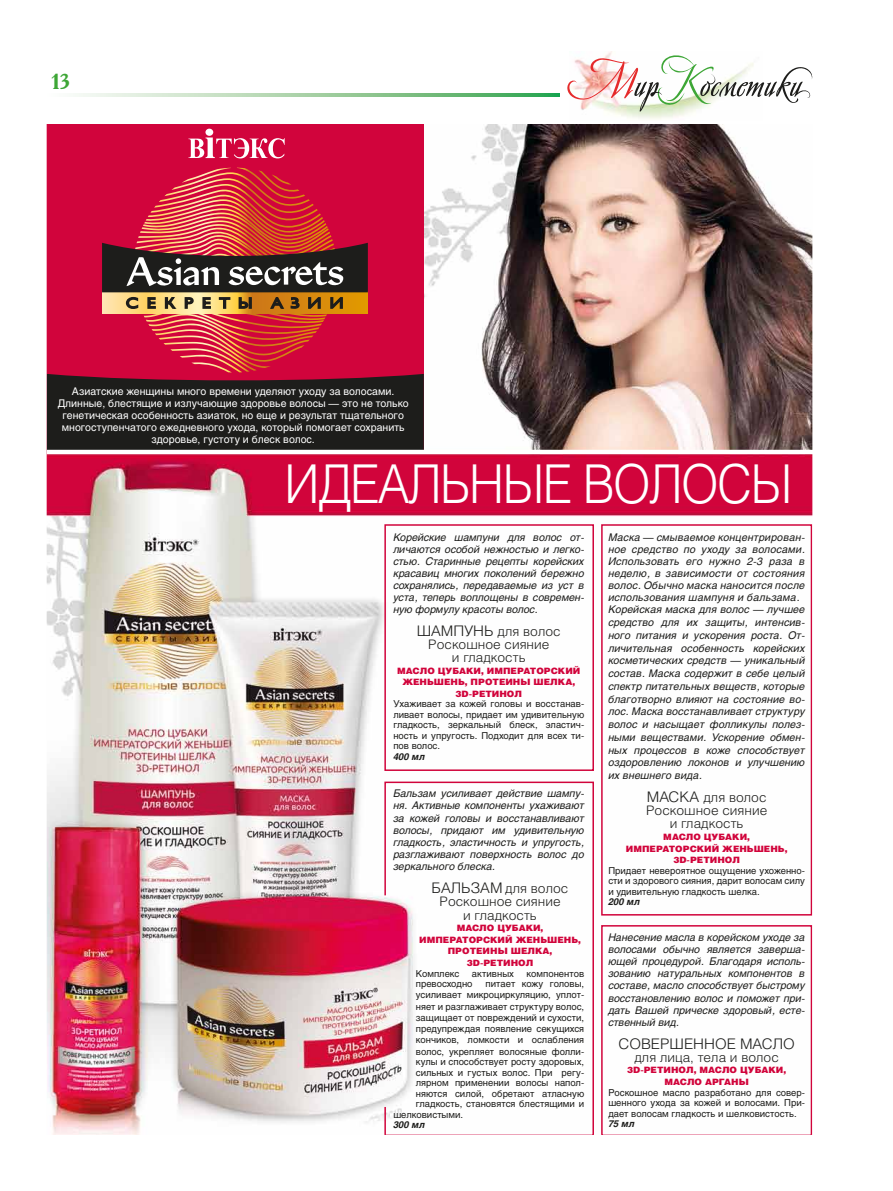
<style>
.page{position:relative;width:893px;height:1191px;background:#fff}
.page>*{position:absolute;margin:0;border:0;box-sizing:border-box;transform-origin:0 0}
.t1{font:300 53.55px "Helios";letter-spacing:-.03em;color:#fff;scale:.9 1}
.t2{font:700 21.75px "Academy C";color:#3da636}
.t3{font:300 14.55px "Helios";color:#1d1d1b}
.t4{font:300 13.05px/13px "Helios";color:#1d1d1b;text-align:center}
.t5{font:italic 10.5px/12.6px "Helios";letter-spacing:.01em;color:#1d1d1b;text-align:justify}
.t6{font:10.5px/12px "Helios";color:#fff;text-align:center}
.t7{font:9.45px/10.5px "Helios";color:#1d1d1b;text-align:justify}
.t8{font:italic 700 9.45px "Helios";color:#1d1d1b}
.t9{font:900 8.7px/11.7px "Helios";color:#d1043b}
.s1{font-size:14.55px}
</style>
<div class="page">
<svg style="left:77px;top:94px;width:483px;height:2px"></svg>
<svg style="left:567px;top:55px;width:246px;height:53px"></svg>
<img style="left:46px;top:108px;width:767px;height:1027px">
<h2 class="t2" style="left:51px;top:67px;width:20px">13</h2>
<p class="t6" style="left:58px;top:385px;width:352px">Азиатские женщины много времени уделяют уходу за волосами.<br>Длинные, блестящие и излучающие здоровье волосы — это не только генетическая особенность азиаток, но еще и результат тщательного многоступенчатого ежедневного ухода, который помогает сохранить здоровье, густоту и блеск волос.</p>
<h1 class="t1" style="left:285px;top:452px;width:566px">Идеальные волосы</h1>
<p class="t5" style="left:393px;top:531px;width:192px;line-height:12px">Корейские шампуни для волос от&shy;личаются особой нежностью и легко&shy;стью. Старинные рецепты корейских красавиц многих поколений бережно сохранялись, передаваемые из уст в уста, теперь воплощены в современ&shy;ную формулу красоты волос.</p>
<p class="t4" style="left:417px;top:624px;width:146px"><span class="s1">Шампунь</span> для волос<br>Роскошное сияние<br>и гладкость</p>
<p class="t9" style="left:397px;top:664px;width:141px">МАСЛО ЦУБАКИ , ИМ ПЕРАТОР</p>
<p class="t9" style="left:551px;top:664px;width:31px">СКИЙ</p>
<p class="t9" style="left:402px;top:676px;width:9px">ЖЕНЬШЕНЬ</p>
<p class="t9" style="left:465px;top:676px;width:22px">, ПРОТЕИН</p>
<p class="t9" style="left:520px;top:676px;width:22px">Ы ШЕЛК</p>
<p class="t9" style="left:565px;top:676px;width:11px">А,</p>
<p class="t9" style="left:455px;top:687px;width:25px">3D-РЕТИНОЛ</p>
<p class="t7" style="left:393px;top:698px;width:192px">Ухаживает за кожей головы и восстанав&shy;ливает волосы, придает им удивительную гладкость, зеркальный блеск, эластич&shy;ность и упругость. Подходит для всех ти&shy;пов волос.</p>
<p class="t8" style="left:393px;top:751px;width:33px">400 мл</p>
<p class="t5" style="left:393px;top:786px;width:192px">Бальзам усиливает действие шампу&shy;ня. Активные компоненты ухаживают за кожей головы и восстанавливают волосы, придают им удивительную гладкость, эластичность и упругость, разглаживают поверхность волос до зеркального блеска.</p>
<p class="t4" style="left:432px;top:882px;width:138px"><span class="s1">Бальзам</span> для волос<br>Роскошное сияние<br>и гладкость</p>
<p class="t9" style="left:419px;top:921px;width:126px;text-indent:37px">МАСЛО ЦУБАКИ ,<br>ИМ ПЕРАТОР</p>
<p class="t9" style="left:483px;top:933px;width:42px">СКИЙ ЖЕНЬШЕНЬ</p>
<p class="t9" style="left:578px;top:933px;width:4px">,</p>
<p class="t9" style="left:448px;top:945px;width:16px">ПРОТЕИН</p>
<p class="t9" style="left:498px;top:945px;width:22px">Ы ШЕЛК</p>
<p class="t9" style="left:542px;top:945px;width:11px">А,</p>
<p class="t9" style="left:467px;top:956px;width:25px">3D-РЕТИНОЛ</p>
<p class="t7" style="left:416px;top:968px;width:45px">Комплекс</p>
<p class="t7" style="left:472px;top:968px;width:43px">активных</p>
<p class="t7" style="left:527px;top:968px;width:59px">компонентов</p>
<p class="t7" style="left:416px;top:978px;width:58px">превосходно</p>
<p class="t7" style="left:485px;top:978px;width:100px">питает кожу головы,</p>
<p class="t7" style="left:416px;top:989px;width:170px">усиливает микроциркуляцию, уплот-</p>
<p class="t7" style="left:416px;top:1001px;width:170px">няет и разглаживает структуру волос,</p>
<p class="t7" style="left:416px;top:1012px;width:170px">защищает от повреждений и сухости,</p>
<p class="t7" style="left:416px;top:1023px;width:170px">предупреждая появление секущихся</p>
<p class="t7" style="left:416px;top:1034px;width:170px">кончиков, ломкости и ослабления</p>
<p class="t7" style="left:416px;top:1046px;width:170px">волос, укрепляет волосяные фолли-</p>
<p class="t7" style="left:416px;top:1056px;width:170px">кулы и способствует росту здоровых,</p>
<p class="t7" style="left:416px;top:1067px;width:170px">сильных и густых волос. При регу-</p>
<p class="t7" style="left:416px;top:1077px;width:170px">лярном применении волосы напол-</p>
<p class="t7" style="left:416px;top:1088px;width:170px">няются силой, обретают атласную</p>
<p class="t7" style="left:416px;top:1098px;width:170px">гладкость, становятся блестящими и</p>
<p class="t7" style="left:393px;top:1109px;width:71px">шелковистыми.</p>
<p class="t8" style="left:393px;top:1119px;width:33px">300 мл</p>
<p class="t5" style="left:608px;top:530px;width:198px;text-align:left">Маска — смываемое концентрирован&shy;ное средство по уходу за волосами.<br>Использовать его нужно 2-3 раза в неделю, в зависимости от состояния волос. Обычно маска наносится после использования шампуня и бальзама.<br>Корейская маска для волос — лучшее средство для их защиты, интенсив&shy;ного питания и ускорения роста. От&shy;личительная особенность корейских косметических средств — уникальный состав. Маска содержит в себе целый спектр питательных веществ, которые благотворно влияют на состояние во&shy;лос. Маска восстанавливает структуру волос и насыщает фолликулы полез&shy;ными веществами. Ускорение обмен&shy;ных процессов в коже способствует оздоровлению локонов и улучшению их внешнего вида.</p>
<p class="t4" style="left:646px;top:791px;width:123px"><span class="s1">Маска</span> для волос<br>Роскошное сияние и гладкость</p>
<p class="t9" style="left:626px;top:830px;width:126px;text-indent:37px">МАСЛО ЦУБАКИ ,<br>ИМ ПЕРАТОР</p>
<p class="t9" style="left:690px;top:842px;width:42px">СКИЙ ЖЕНЬШЕНЬ</p>
<p class="t9" style="left:785px;top:842px;width:4px">,</p>
<p class="t9" style="left:673px;top:854px;width:25px">3D-РЕТИНОЛ</p>
<p class="t7" style="left:608px;top:865px;width:198px">Придает невероятное ощущение ухоженно&shy;сти и здорового сияния, дарит волосам силу и удивительную гладкость шелка.</p>
<p class="t8" style="left:608px;top:896px;width:33px">200 мл</p>
<p class="t5" style="left:608px;top:931px;width:198px;line-height:12px">Нанесение масла в корейском уходе за волосами обычно является заверша&shy;ющей процедурой. Благодаря исполь&shy;зованию натуральных компонентов в составе, масло способствует быстрому восстановлению волос и поможет при&shy;дать Вашей прическе здоровый, есте&shy;ственный вид.</p>
<h3 class="t3" style="left:618px;top:1034px;width:12px">СОВЕ</h3>
<h3 class="t3" style="left:660px;top:1034px;width:35px">РШЕННОЕ</h3>
<h3 class="t3" style="left:740px;top:1034px;width:12px">МАСЛО</h3>
<p class="t4" style="left:634px;top:1050px;width:146px">для лица, тела и волос</p>
<p class="t9" style="left:627px;top:1064px;width:25px">3D-РЕТИНОЛ</p>
<p class="t9" style="left:664px;top:1064px;width:123px;text-indent:29px">, МАСЛО ЦУБАКИ ,<br>МАСЛО АРГАНЫ</p>
<p class="t7" style="left:608px;top:1086px;width:198px">Роскошное масло разработано для совер&shy;шенного ухода за кожей и волосами. При&shy;дает волосам гладкость и шелковистость.</p>
<p class="t8" style="left:608px;top:1118px;width:28px">75 мл</p>
</div>
